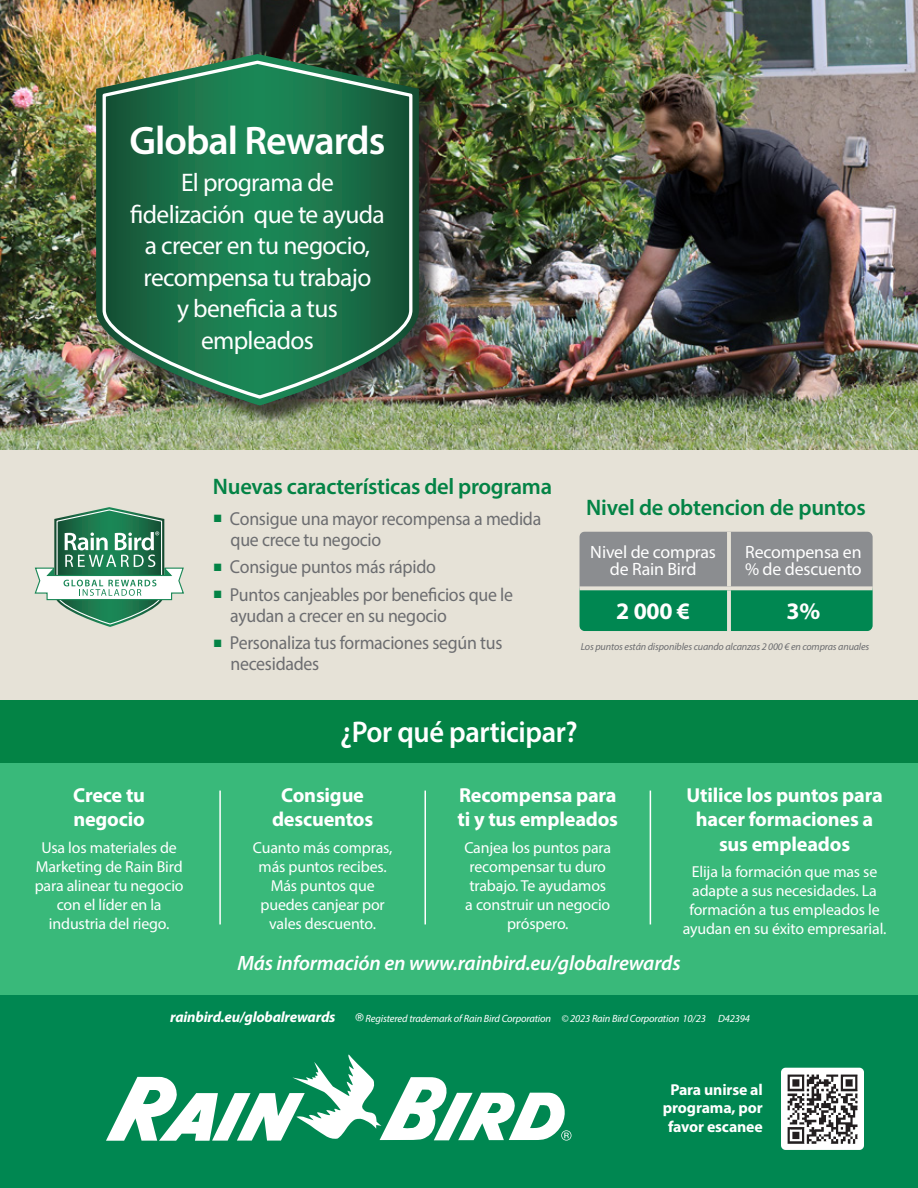
<style>
.page{position:relative;width:918px;height:1188px;background:#fff}
.page>*{position:absolute;margin:0;border:0;box-sizing:border-box;transform-origin:0 0}
.t1{font:600 40.05px "Myriad Pro";letter-spacing:-.025em;color:#fff}
.t2{font:600 30px "Myriad Pro";letter-spacing:-.015em;color:#fff;scale:.95 1}
.t3{font:25.5px/31.5px "Myriad Pro";letter-spacing:-.025em;color:#fff;text-align:center}
.t4{font:700 23.7px "Myriad Pro";color:#fff}
.t5{font:600 22.5px "Myriad Pro";letter-spacing:-.015em;color:#038345}
.t6{font:italic 600 20.85px "Myriad Pro";letter-spacing:-.01em;color:#fff}
.t7{font:700 20.25px/24.3px "Myriad Pro";letter-spacing:-.01em;color:#fff}
.t8{font:18.75px/27.5px "Myriad Pro";letter-spacing:-.015em;color:#6c6d70;scale:.95 1}
.t9{font:17.85px/17.5px "Myriad Pro";letter-spacing:-.01em;color:#fff;text-align:center}
.t10{font:15.9px/19px "Myriad Pro";letter-spacing:-.01em;color:#fff;text-align:center}
.t11{font:700 15.75px/18.9px "Myriad Pro";letter-spacing:-.01em;color:#fff;text-align:center}
.t12{font:italic 700 15px "Myriad Pro";letter-spacing:-.015em;color:#fff}
.t13{font:italic 10.5px "Myriad Pro";letter-spacing:-.015em;color:#fff}
.t14{font:italic 10.2px "Myriad Pro";letter-spacing:-.015em;color:#6c6d70}
.s1{font-family:"Helvetica Neue";font-style:normal}
</style>
<div class="page">
<div style="left:0;top:740px;width:918px;height:293px;background:#39b97a"></div>
<div style="left:0;top:693px;width:918px;height:69px;background:#038345"></div>
<div style="left:0;top:447px;width:918px;height:253px;background:#e6e2d7"></div>
<img style="left:0;top:0;width:918px;height:449px">
<div style="left:0;top:996px;width:918px;height:192px;background:#008751"></div>
<svg style="left:106px;top:1054px;width:465px;height:87px"></svg>
<svg style="left:579px;top:532px;width:294px;height:99px;background:#508b75"></svg>
<hr style="left:727px;top:532px;width:4px;height:54px;background:#e6e2d7">
<svg style="left:579px;top:586px;width:150px;height:4px"></svg>
<svg style="left:729px;top:586px;width:144px;height:4px"></svg>
<hr style="left:727px;top:590px;width:4px;height:41px;background:#dcded1">
<hr style="left:219px;top:791px;width:2px;height:133px;background:#fff">
<hr style="left:424px;top:791px;width:2px;height:133px;background:#fff">
<hr style="left:650px;top:791px;width:1px;height:133px;background:#fff">
<div style="left:99px;top:57px;width:342px;height:370px;background:#231f20;opacity:.75"></div>
<img style="left:96px;top:54px;width:323px;height:352px">
<svg style="left:101px;top:59px;width:313px;height:342px;background:#2c7550"></svg>
<div style="left:781px;top:1068px;width:83px;height:82px;background:#fff;border-radius:5px"></div>
<img style="left:787px;top:1074px;width:71px;height:70px">
<svg style="left:34px;top:507px;width:150px;height:120px"></svg>
<h1 class="t1" style="left:129px;top:115px;width:258px">Global Rewards</h1>
<h3 class="t3" style="left:130px;top:167px;width:256px">El programa de fidelización que te ayuda a crecer en tu negocio, recompensa tu trabajo<br>y beneficia a tus empleados</h3>
<h3 class="t5" style="left:213px;top:472px;width:341px">Nuevas características del programa</h3>
<p class="t8" style="left:230px;top:508px;width:329px;line-height:21px">Consigue una mayor recompensa a medida que crece tu negocio</p>
<p class="t8" style="left:230px;top:553px;width:300px">Consigue puntos más rápido<br>Puntos canjeables por beneficios que le</p>
<p class="t8" style="left:230px;top:602px;width:288px">ayudan a crecer en su negocio<br>Personaliza tus formaciones según tus</p>
<p class="t8" style="left:230px;top:650px;width:95px">necesidades</p>
<h3 class="t5" style="left:586px;top:493px;width:281px">Nivel de obtencion de puntos</h3>
<p class="t9" style="left:590px;top:543px;width:127px">Nivel de compras de Rain Bird</p>
<p class="t9" style="left:745px;top:543px;width:118px;text-align:left">Recompensa en % de descuento</p>
<h3 class="t4" style="left:616px;top:595px;width:75px">2 000 €</h3>
<h3 class="t4" style="left:787px;top:595px;width:35px">3%</h3>
<p class="t14" style="left:581px;top:640px;width:290px">Los puntos están disponibles cuando alcanzas 2 000 € en compras anuales</p>
<p class="t7" style="left:73px;top:782px;width:73px">Crece tu negocio</p>
<p class="t10" style="left:35px;top:837px;width:150px">Usa los materiales de<br>Marketing de Rain Bird para alinear tu negocio con el líder en la industria del riego.</p>
<h2 class="t2" style="left:340px;top:713px;width:252px">¿Por qué participar?</h2>
<p class="t7" style="left:272px;top:782px;width:103px;text-align:center">Consigue descuentos</p>
<p class="t10" style="left:253px;top:837px;width:141px">Cuanto más compras, más puntos recibes.<br>Más puntos que puedes canjear por vales descuento.</p>
<p class="t7" style="left:458px;top:782px;width:162px">Recompensa para ti y tus empleados</p>
<p class="t10" style="left:464px;top:837px;width:148px">Canjea los puntos para recompensar tu duro trabajo. Te ayudamos a construir un negocio próspero.</p>
<p class="t7" style="left:686px;top:782px;width:198px;text-align:center">Utilice los puntos para hacer formaciones a sus empleados</p>
<p class="t10" style="left:683px;top:862px;width:205px">Elija la formación que mas se adapte a sus necesidades. La formación a tus empleados le ayudan en su éxito empresarial.</p>
<h3 class="t6" style="left:237px;top:950px;width:445px">Más información en www.rainbird.eu/globalrewards</h3>
<p class="t12" style="left:170px;top:1007px;width:167px">rainbird.eu/globalrewards</p>
<p class="t13" style="left:356px;top:1012px;width:396px"><span class="s1">®</span> Registered trademark of Rain Bird Corporation © 2023 Rain Bird Corporation 10/23 D42394</p>
<p class="t11" style="left:663px;top:1079px;width:101px">Para unirse al programa, por favor escanee</p>
</div>
